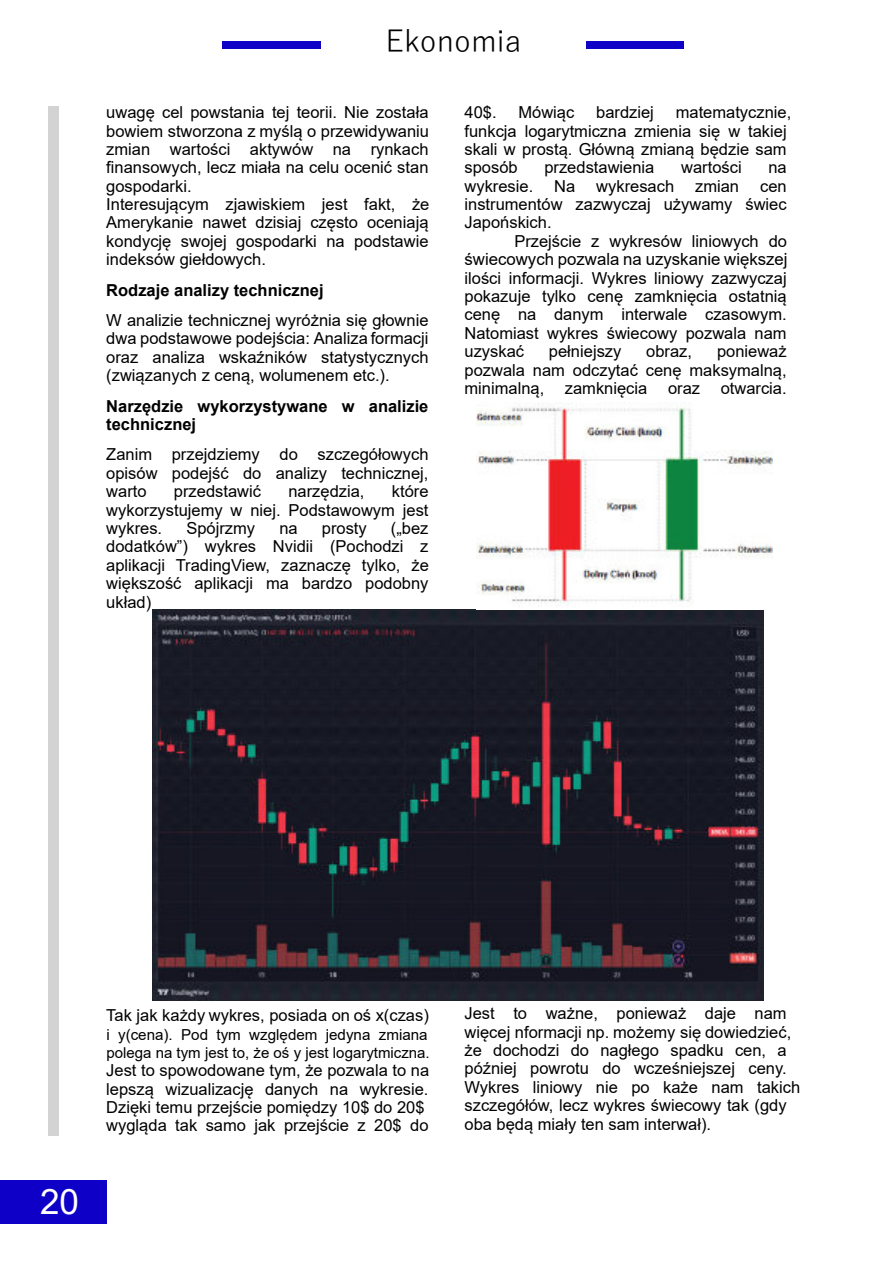
<style>
.page{position:relative;width:893px;height:1263px;background:#fff}
.page>*{position:absolute;margin:0;border:0;box-sizing:border-box;transform-origin:0 0}
.t1{font:35.1px "Arial";color:#fff}
.t2{font:30px "Yu Gothic";color:#000}
.t3{font:16.8px "Arial";color:#000}
.t4{font:16.5px/18.5px "Arial";color:#000;text-align:justify}
.t5{font:700 16.5px/18.5px "Arial";color:#000}
.t6{font:15.15px "Arial";color:#000}
.t7{font:15px "Arial";color:#000}
</style>
<div class="page">
<div style="left:223px;top:42px;width:461px;height:7px;background:#0f00c8"></div>
<div style="left:321px;top:14px;width:265px;height:73px;background:#fff"></div>
<div style="left:0;top:1180px;width:106px;height:43px;background:#0f00c8"></div>
<div style="left:48px;top:106px;width:10px;height:1029px;background:#d3d3d3"></div>
<img style="left:153px;top:609px;width:610px;height:392px">
<img style="left:477px;top:402px;width:295px;height:203px">
<h2 class="t2" style="left:385px;top:26px;width:137px">Ekonomia</h2>
<p class="t4" style="left:106px;top:105px;width:325px;text-align:left">uwagę cel powstania tej teorii. Nie została bowiem stworzona z myślą o przewidywaniu zmian wartości aktywów na rynkach finansowych, lecz miała na celu ocenić stan gospodarki.<br>Interesującym zjawiskiem jest fakt, że Amerykanie nawet dzisiaj często oceniają kondycję swojej gospodarki na podstawie indeksów giełdowych.</p>
<p class="t5" style="left:106px;top:282px;width:219px">Rodzaje analizy technicznej</p>
<p class="t4" style="left:106px;top:313px;width:324px">W analizie technicznej wyróżnia się głownie dwa podstawowe podejścia: Analiza formacji oraz analiza wskaźników statystycznych (związanych z ceną, wolumenem etc.).</p>
<p class="t5" style="left:106px;top:398px;width:324px">Narzędzie wykorzystywane w analizie technicznej</p>
<p class="t4" style="left:106px;top:447px;width:324px">Zanim przejdziemy do szczegółowych opisów podejść do analizy technicznej, warto</p>
<p class="t4" style="left:106px;top:484px;width:324px;text-indent:286px">które wykorzystujemy w niej. Podstawowym jest wykres.</p>
<p class="t4" style="left:174px;top:484px;width:89px">przedstawić</p>
<p class="t4" style="left:288px;top:484px;width:78px">narzędzia,</p>
<p class="t4" style="left:106px;top:520px;width:324px;text-indent:285px">(„bez dodatków”) wykres Nvidii (Pochodzi z aplikacji TradingView, zaznaczę tylko, że większość aplikacji ma bardzo podobny układ)</p>
<p class="t4" style="left:186px;top:520px;width:70px">Spójrzmy</p>
<p class="t4" style="left:279px;top:520px;width:20px">na</p>
<p class="t4" style="left:322px;top:520px;width:46px">prosty</p>
<p class="t4" style="left:464px;top:105px;width:34px">40$.</p>
<p class="t4" style="left:518px;top:105px;width:57px">Mówiąc</p>
<p class="t4" style="left:596px;top:105px;width:59px">bardziej</p>
<p class="t4" style="left:464px;top:105px;width:328px;text-align:left;text-indent:211px">matematycznie, funkcja logarytmiczna zmienia się w takiej skali w prostą. Główną zmianą będzie sam sposób</p>
<p class="t4" style="left:544px;top:160px;width:112px">przedstawienia</p>
<p class="t4" style="left:681px;top:160px;width:62px">wartości</p>
<p class="t4" style="left:768px;top:160px;width:20px">na</p>
<p class="t4" style="left:464px;top:178px;width:70px">wykresie.</p>
<p class="t4" style="left:554px;top:178px;width:23px">Na</p>
<p class="t4" style="left:596px;top:178px;width:79px">wykresach</p>
<p class="t4" style="left:695px;top:178px;width:46px">zmian</p>
<p class="t4" style="left:464px;top:178px;width:324px;text-indent:296px">cen instrumentów zazwyczaj używamy świec Japońskich.</p>
<p class="t4" style="left:514px;top:233px;width:274px">Przejście z wykresów liniowych do</p>
<p class="t3" style="left:464px;top:253px;width:325px">świecowych pozwala na uzyskanie większej</p>
<p class="t4" style="left:464px;top:270px;width:324px">ilości informacji. Wykres liniowy zazwyczaj pokazuje tylko cenę zamknięcia ostatnią cenę na danym interwale czasowym.<br>Natomiast wykres świecowy pozwala nam uzyskać</p>
<p class="t4" style="left:464px;top:344px;width:324px;text-indent:252px">ponieważ pozwala nam odczytać cenę maksymalną, minimalną, zamknięcia oraz otwarcia.</p>
<p class="t4" style="left:549px;top:344px;width:74px">pełniejszy</p>
<p class="t4" style="left:646px;top:344px;width:47px">obraz,</p>
<h1 class="t1" style="left:40px;top:1189px;width:40px">20</h1>
<p class="t4" style="left:106px;top:1007px;width:324px">Tak jak każdy wykres, posiada on oś x(czas)</p>
<p class="t6" style="left:106px;top:1029px;width:323px">i y(cena). Pod tym względem jedyna zmiana</p>
<p class="t7" style="left:106px;top:1047px;width:325px">polega na tym jest to, że oś y jest logarytmiczna.</p>
<p class="t4" style="left:106px;top:1063px;width:324px;text-align:left">Jest to spowodowane tym, że pozwala to na lepszą wizualizację danych na wykresie.<br>Dzięki temu przejście pomiędzy 10$ do 20$ wygląda tak samo jak przejście z 20$ do</p>
<p class="t4" style="left:464px;top:1006px;width:337px;text-align:left">Jest to ważne, ponieważ daje nam więcej nformacji np. możemy się dowiedzieć, że dochodzi do nagłego spadku cen, a później powrotu do wcześniejszej ceny.<br>Wykres liniowy nie po każe nam takich szczegółów, lecz wykres świecowy tak (gdy oba będą miały ten sam interwał).</p>
</div>
